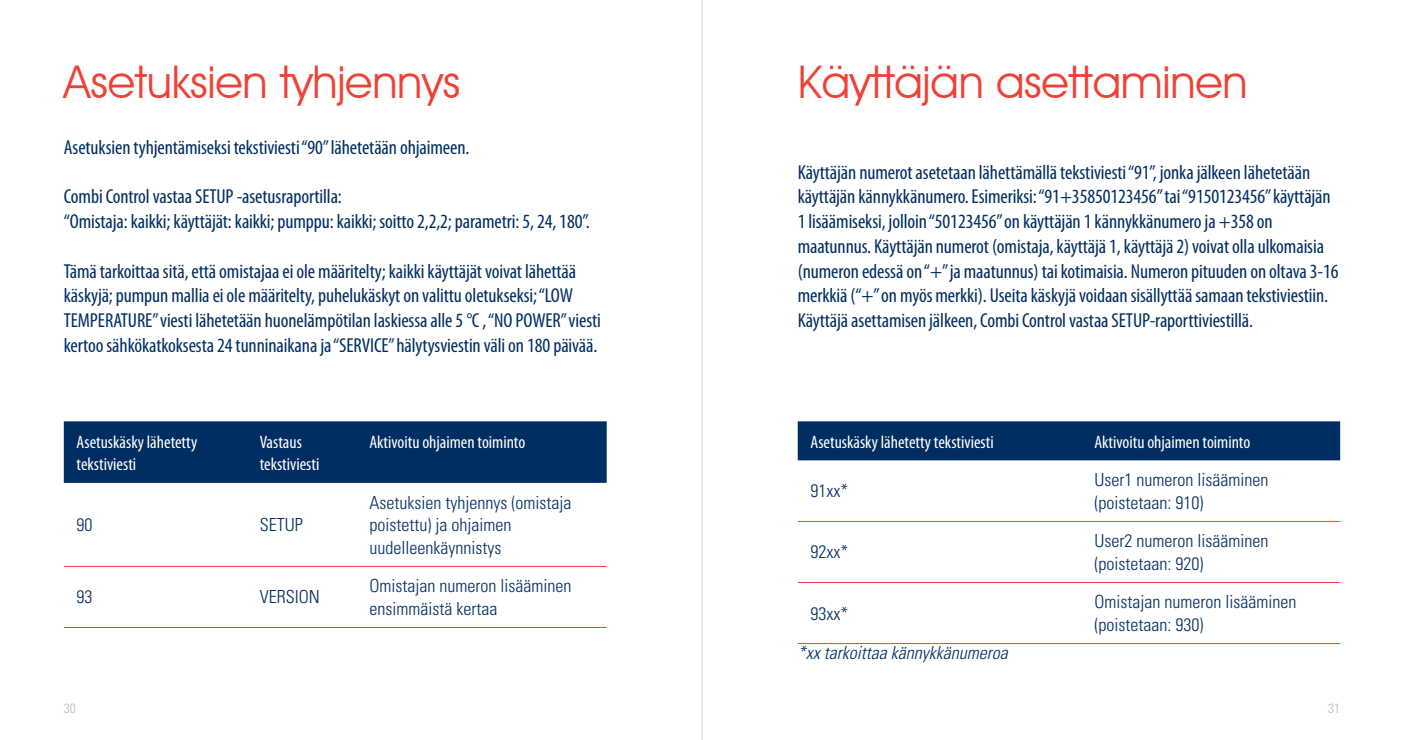
<style>
.page{position:relative;width:1404px;height:740px;background:#fff}
.page>*{position:absolute;margin:0;border:0;box-sizing:border-box;transform-origin:0 0}
.t1{font:45px "Avant Garde IT Cby BT";letter-spacing:-.005em;color:#ef4135}
.t2{font:condensed 20.25px/24.8px "Myriad Pro";letter-spacing:-.005em;color:#002d62}
.t3{font:300 condensed 18px/22.5px "Univers LT Std";color:#002d62}
.t4{font:condensed 18px/22.5px "Myriad Pro";color:#fff}
.t5{font:italic 300 condensed 18px "Univers LT Std";color:#002d62}
.t6{font:condensed 13.5px "Univers LT Std";color:#c9cacc}
</style>
<div class="page">
<hr style="left:701px;top:0;width:1px;height:740px;background:#d1d3d4">
<div style="left:64px;top:421px;width:542px;height:62px;background:#002d62"></div>
<hr style="left:64px;top:566px;width:183px;height:1px;background:#ef4135">
<hr style="left:247px;top:566px;width:110px;height:1px;background:#ef4135">
<hr style="left:64px;top:627px;width:183px;height:1px;background:#ef4135">
<hr style="left:247px;top:627px;width:110px;height:1px;background:#ef4135">
<hr style="left:357px;top:566px;width:249px;height:1px;background:#ef4135">
<hr style="left:357px;top:627px;width:249px;height:1px;background:#ef4135">
<div style="left:797px;top:421px;width:542px;height:39px;background:#002d62"></div>
<hr style="left:797px;top:521px;width:297px;height:1px;background:#ef4135">
<hr style="left:797px;top:582px;width:297px;height:1px;background:#ef4135">
<hr style="left:797px;top:643px;width:297px;height:1px;background:#ef4135">
<hr style="left:1094px;top:521px;width:245px;height:1px;background:#ef4135">
<hr style="left:1094px;top:582px;width:245px;height:1px;background:#ef4135">
<hr style="left:1094px;top:643px;width:245px;height:1px;background:#ef4135">
<h1 class="t1" style="left:64px;top:55px;width:398px">Asetuksien tyhjennys</h1>
<p class="t2" style="left:64px;top:135px;width:407px">Asetuksien tyhjentämiseksi tekstiviesti “90” lähetetään ohjaimeen.</p>
<p class="t2" style="left:64px;top:184px;width:527px">Combi Control vastaa SETUP -asetusraportilla:<br>“Omistaja: kaikki; käyttäjät: kaikki; pumppu: kaikki; soitto 2,2,2; parametri: 5, 24, 180”.</p>
<p class="t2" style="left:64px;top:258px;width:538px">Tämä tarkoittaa sitä, että omistajaa ei ole määritelty; kaikki käyttäjät voivat lähettää käskyjä; pumpun mallia ei ole määritelty, puhelukäskyt on valittu oletukseksi; “LOW TEMPERATURE” viesti lähetetään huonelämpötilan laskiessa alle 5 °C , “NO POWER” viesti kertoo sähkökatkoksesta 24 tunninaikana ja “SERVICE” hälytysviestin väli on 180 päivää.</p>
<p class="t4" style="left:77px;top:430px;width:122px">Asetuskäsky lähetetty tekstiviesti</p>
<p class="t4" style="left:260px;top:430px;width:61px">Vastaus tekstiviesti</p>
<p class="t4" style="left:369px;top:430px;width:157px">Aktivoitu ohjaimen toiminto</p>
<p class="t3" style="left:77px;top:513px;width:17px">90</p>
<p class="t3" style="left:260px;top:513px;width:44px">SETUP</p>
<p class="t3" style="left:369px;top:491px;width:203px">Asetuksien tyhjennys (omistaja poistettu) ja ohjaimen uudelleenkäynnistys</p>
<p class="t3" style="left:76px;top:586px;width:17px">93</p>
<p class="t3" style="left:260px;top:586px;width:61px">VERSION</p>
<p class="t3" style="left:369px;top:575px;width:203px">Omistajan numeron lisääminen ensimmäistä kertaa</p>
<h1 class="t1" style="left:797px;top:55px;width:451px">Käyttäjän asettaminen</h1>
<p class="t2" style="left:797px;top:159px;width:542px">Käyttäjän numerot asetetaan lähettämällä tekstiviesti “91”, jonka jälkeen lähetetään käyttäjän kännykkänumero. Esimeriksi: “91+35850123456” tai “9150123456” käyttäjän 1 lisäämiseksi, jolloin “50123456” on käyttäjän 1 kännykkänumero ja +358 on maatunnus. Käyttäjän numerot (omistaja, käyttäjä 1, käyttäjä 2) voivat olla ulkomaisia (numeron edessä on “+” ja maatunnus) tai kotimaisia. Numeron pituuden on oltava 3-16 merkkiä (“+” on myös merkki). Useita käskyjä voidaan sisällyttää samaan tekstiviestiin.<br>Käyttäjä asettamisen jälkeen, Combi Control vastaa SETUP-raporttiviestillä.</p>
<p class="t4" style="left:810px;top:430px;width:185px">Asetuskäsky lähetetty tekstiviesti</p>
<p class="t4" style="left:1094px;top:430px;width:157px">Aktivoitu ohjaimen toiminto</p>
<p class="t3" style="left:810px;top:480px;width:39px">91xx*</p>
<p class="t3" style="left:1094px;top:468px;width:175px">User1 numeron lisääminen (poistetaan: 910)</p>
<p class="t3" style="left:810px;top:541px;width:39px">92xx*</p>
<p class="t3" style="left:1094px;top:530px;width:175px">User2 numeron lisääminen (poistetaan: 920)</p>
<p class="t3" style="left:810px;top:602px;width:39px">93xx*</p>
<p class="t3" style="left:1094px;top:591px;width:203px">Omistajan numeron lisääminen (poistetaan: 930)</p>
<p class="t5" style="left:797px;top:642px;width:211px">*xx tarkoittaa kännykkänumeroa</p>
<p class="t6" style="left:64px;top:699px;width:13px">30</p>
<p class="t6" style="left:1327px;top:699px;width:13px">31</p>
</div>
